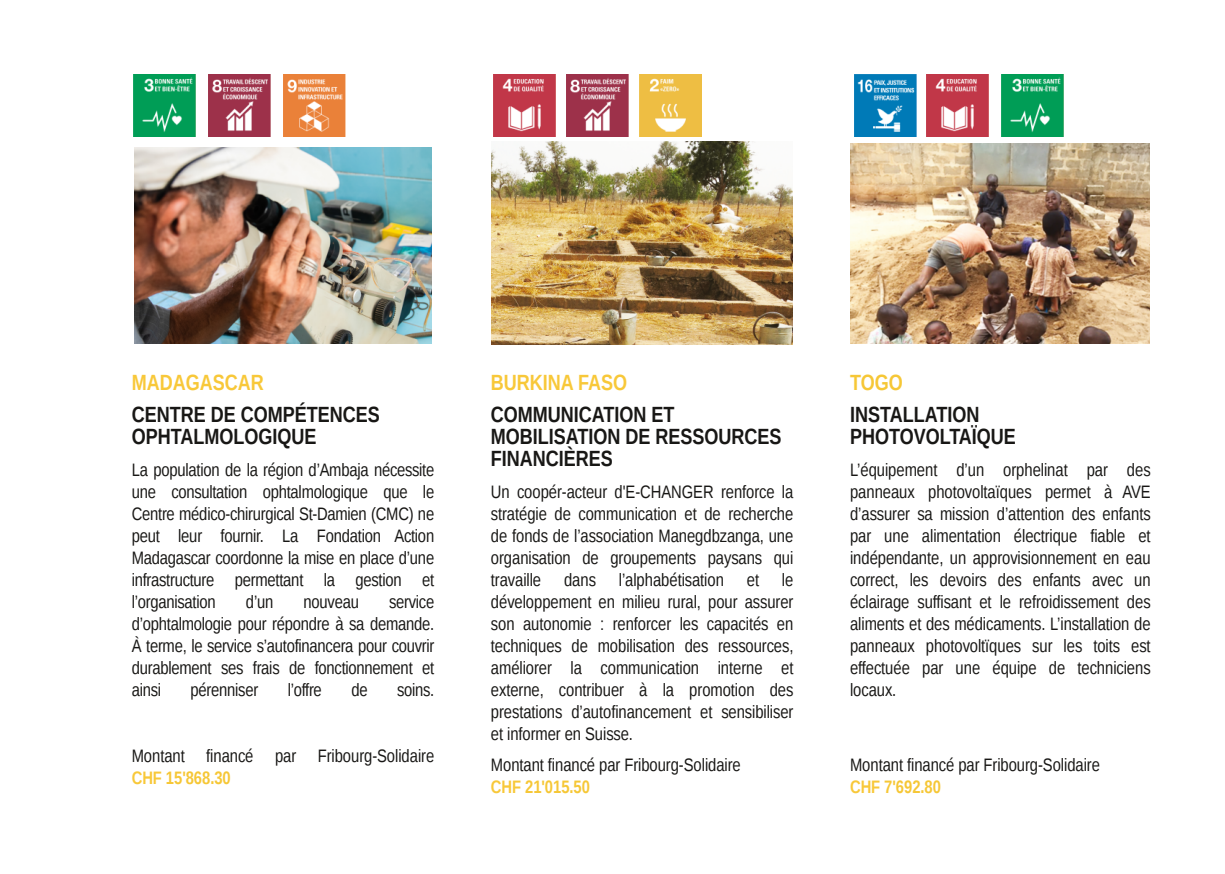
<style>
.page{position:relative;width:1225px;height:874px;background:#fff}
.page>*{position:absolute;margin:0;border:0;box-sizing:border-box;transform-origin:0 0}
.t1{font:700 22px/22px "Liberation Sans Narrow";color:#181715}
.t2{font:700 22px "Liberation Sans Narrow";color:#f8c839}
.t3{font:700 22px "Liberation Sans Narrow";color:#f6c736}
.t4{font:18px/22px "Liberation Sans Narrow";letter-spacing:-.005em;color:#181715;text-align:justify}
.s1{font-weight:700;color:#f8c839}
.s2{font-weight:700;color:#f6c736}
</style>
<div class="page">
<img style="left:134px;top:74px;width:62px;height:62px">
<img style="left:493px;top:74px;width:62px;height:62px">
<img style="left:567px;top:74px;width:62px;height:62px">
<img style="left:640px;top:74px;width:62px;height:62px">
<img style="left:927px;top:74px;width:61px;height:62px">
<img style="left:854px;top:74px;width:62px;height:62px">
<img style="left:1001px;top:74px;width:62px;height:62px">
<img style="left:491px;top:142px;width:301px;height:202px">
<img style="left:850px;top:143px;width:299px;height:200px">
<img style="left:209px;top:74px;width:62px;height:62px">
<img style="left:284px;top:74px;width:62px;height:62px">
<img style="left:134px;top:148px;width:297px;height:195px">
<p class="t2" style="left:132px;top:369px;width:134px">MADAGASCAR</p>
<p class="t1" style="left:132px;top:402px;width:250px">CENTRE DE COMPÉTENCES<br>OPHTALMOLOGIQUE</p>
<p class="t4" style="left:132px;top:458px;width:304px">La population de la région d’Ambaja nécessite une consultation ophtalmologique que le Centre médico-chirurgical St-Damien (CMC) ne peut leur fournir. La Fondation Action Madagascar coordonne la mise en place d’une infrastructure permettant la gestion et l’organisation</p>
<p class="t4" style="left:132px;top:590px;width:304px;text-indent:257px">service d’ophtalmologie pour répondre à sa demande.<br>À terme, le service s’autofinancera pour couvrir durablement ses frais de fonctionnement et ainsi</p>
<p class="t4" style="left:246px;top:590px;width:29px">d’un</p>
<p class="t4" style="left:303px;top:590px;width:57px">nouveau</p>
<p class="t4" style="left:190px;top:678px;width:69px">pérenniser</p>
<p class="t4" style="left:288px;top:678px;width:36px">l’offre</p>
<p class="t4" style="left:351px;top:678px;width:18px">de</p>
<p class="t4" style="left:397px;top:678px;width:39px">soins.</p>
<p class="t4" style="left:132px;top:744px;width:304px">Montant financé par Fribourg-Solidaire<br><span class="s1">CHF</span> <span class="s2">15'868.30</span></p>
<p class="t2" style="left:491px;top:369px;width:138px">BURKINA FASO</p>
<p class="t1" style="left:491px;top:402px;width:292px">COMMUNICATION ET<br>MOBILISATION DE RESSOURCES<br>FINANCIÈRES</p>
<p class="t4" style="left:491px;top:480px;width:304px">Un coopér-acteur d'E-CHANGER renforce la stratégie de communication et de recherche de fonds de l’association Manegdbzanga, une organisation de groupements paysans qui travaille</p>
<p class="t4" style="left:564px;top:568px;width:33px">dans</p>
<p class="t4" style="left:619px;top:568px;width:107px">l’alphabétisation</p>
<p class="t4" style="left:747px;top:568px;width:14px">et</p>
<p class="t4" style="left:491px;top:568px;width:304px;text-indent:291px">le développement en milieu rural, pour assurer son autonomie : renforcer les capacités en techniques de mobilisation des ressources, améliorer la communication interne et externe, contribuer à la promotion des prestations d’autofinancement et sensibiliser et informer en Suisse.</p>
<p class="t4" style="left:491px;top:753px;width:251px">Montant financé par Fribourg-Solidaire<br><span class="s1">CHF</span> <span class="s2">21'015.50</span></p>
<p class="t3" style="left:850px;top:369px;width:54px">TOGO</p>
<p class="t1" style="left:850px;top:402px;width:167px">INSTALLATION<br>PHOTOVOLTAÏQUE</p>
<p class="t4" style="left:850px;top:458px;width:302px">L’équipement d’un orphelinat par des panneaux photovoltaïques permet à AVE d’assurer sa mission d’attention des enfants par une alimentation électrique fiable et indépendante, un approvisionnement en eau correct, les devoirs des enfants avec un éclairage suffisant et le refroidissement des aliments et des médicaments. L’installation de panneaux photovoltïques sur les toits est effectuée par une équipe de techniciens locaux.</p>
<p class="t4" style="left:850px;top:753px;width:251px">Montant financé par Fribourg-Solidaire<br><span class="s1">CHF</span> <span class="s2">7'692.80</span></p>
</div>
